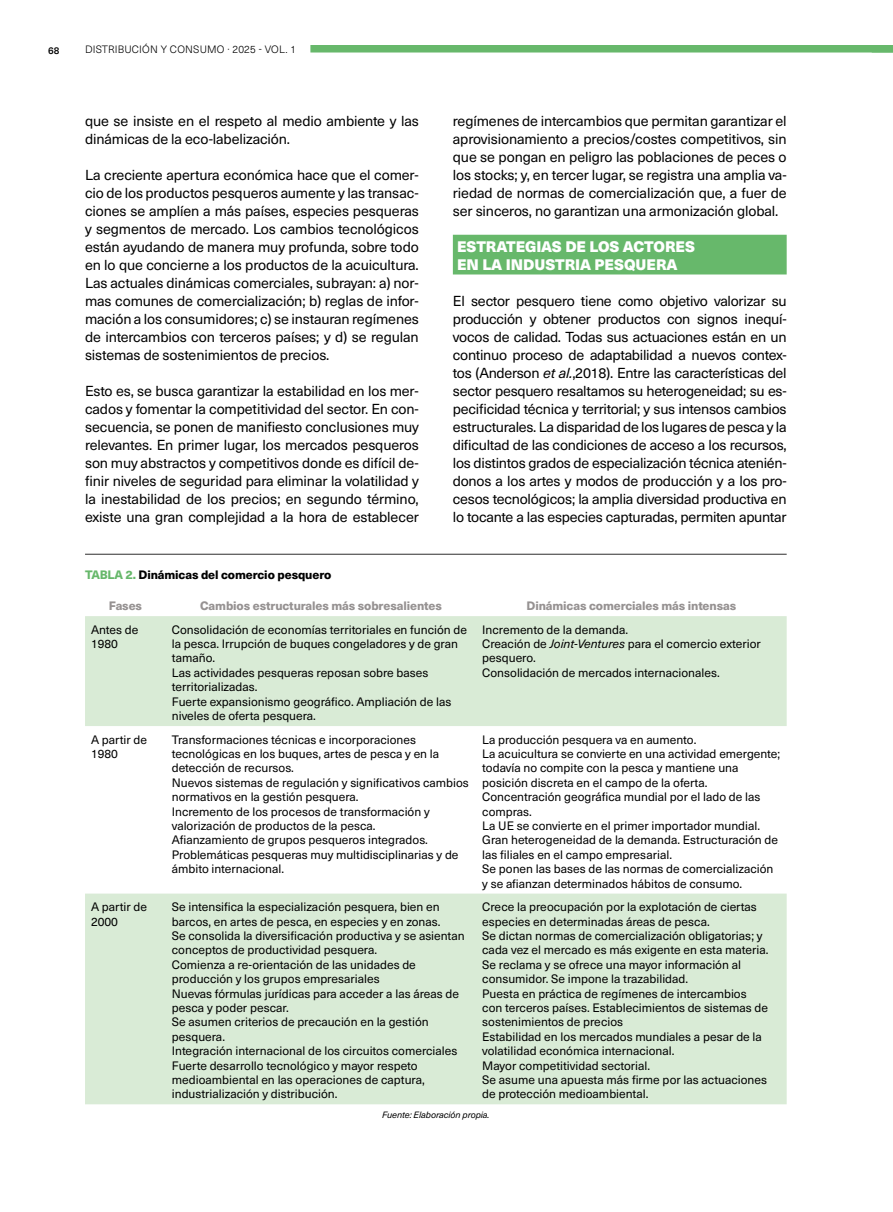
<style>
.page{position:relative;width:893px;height:1212px;background:#fff}
.page>*{position:absolute;margin:0;border:0;box-sizing:border-box;transform-origin:0 0}
.t1{font:900 15px/18px "Neue Haas Unica";color:#fff}
.t2{font:14.25px/18px "Neue Haas Unica";letter-spacing:-.01em;color:#000;text-align:justify}
.t3{font:12px/14.4px "Neue Haas Unica";color:#000}
.t4{font:800 12px "Neue Haas Unica";letter-spacing:-.01em;color:#969292}
.t5{font:800 12px "Neue Haas Unica";letter-spacing:-.01em;color:#000}
.t6{font:300 10.5px "Neue Haas Unica";letter-spacing:.02em;color:#000}
.t7{font:500 9.75px "Neue Haas Unica";color:#000}
.t8{font:italic 9px "Neue Haas Unica";letter-spacing:-.01em;color:#000}
.s1{font-style:italic}
.s2{color:#67b86b}
</style>
<div class="page">
<div style="left:310px;top:45px;width:583px;height:8px;background:#67b86b"></div>
<div style="left:453px;top:235px;width:334px;height:39px;background:#67b86b"></div>
<svg style="left:85px;top:616px;width:702px;height:488px;fill:#d9ebd6"></svg>
<hr style="left:85px;top:554px;width:702px;height:1px;background:#454444">
<p class="t7" style="left:48px;top:43px;width:13px">68</p>
<p class="t6" style="left:85px;top:41px;width:213px">DISTRIBUCIÓN Y CONSUMO · 2025 - VOL. 1</p>
<p class="t2" style="left:85px;top:111px;width:335px">que se insiste en el respeto al medio ambiente y las dinámicas de la eco-labelización.</p>
<p class="t2" style="left:85px;top:165px;width:335px">La creciente apertura económica hace que el comer&shy;cio de los productos pesqueros aumente y las transac&shy;ciones se amplíen a más países, especies pesqueras y segmentos de mercado. Los cambios tecnológicos están ayudando de manera muy profunda, sobre todo en lo que concierne a los productos de la acuicultura.<br>Las actuales dinámicas comerciales, subrayan: a) nor&shy;mas comunes de comercialización; b) reglas de infor&shy;mación a los consumidores; c) se instauran regímenes de intercambios con terceros países; y d) se regulan sistemas de sostenimientos de precios.</p>
<p class="t2" style="left:85px;top:381px;width:335px">Esto es, se busca garantizar la estabilidad en los mer&shy;cados y fomentar la competitividad del sector. En con&shy;secuencia, se ponen de manifiesto conclusiones muy relevantes. En primer lugar, los mercados pesqueros son muy abstractos y competitivos donde es difícil de&shy;finir niveles de seguridad para eliminar la volatilidad y la inestabilidad de los precios; en segundo término, existe una gran complejidad a la hora de establecer</p>
<p class="t2" style="left:453px;top:111px;width:335px">regímenes de intercambios que permitan garantizar el aprovisionamiento a precios/costes competitivos, sin que se pongan en peligro las poblaciones de peces o los stocks; y, en tercer lugar, se registra una amplia va&shy;riedad de normas de comercialización que, a fuer de ser sinceros, no garantizan una armonización global.</p>
<p class="t1" style="left:457px;top:237px;width:239px">ESTRATEGIAS DE LOS ACTORES<br>EN LA INDUSTRIA PESQUERA</p>
<p class="t2" style="left:453px;top:291px;width:335px">El sector pesquero tiene como objetivo valorizar su producción y obtener productos con signos inequí&shy;vocos de calidad. Todas sus actuaciones están en un continuo proceso de adaptabilidad a nuevos contex&shy;tos (Anderson <span class="s1">et al.</span>,2018). Entre las características del sector pesquero resaltamos su heterogeneidad; su es&shy;pecificidad técnica y territorial; y sus intensos cambios estructurales. La disparidad de los lugares de pesca y la dificultad de las condiciones de acceso a los recursos, los distintos grados de especialización técnica atenién&shy;donos a los artes y modos de producción y a los pro&shy;cesos tecnológicos; la amplia diversidad productiva en lo tocante a las especies capturadas, permiten apuntar</p>
<p class="t5" style="left:85px;top:565px;width:248px"><span class="s2">TABLA 2.</span> Dinámicas del comercio pesquero</p>
<p class="t4" style="left:109px;top:596px;width:35px">Fases</p>
<p class="t4" style="left:200px;top:596px;width:243px">Cambios estructurales más sobresalientes</p>
<p class="t4" style="left:527px;top:596px;width:211px">Dinámicas comerciales más intensas</p>
<p class="t3" style="left:91px;top:621px;width:49px">Antes de<br>1980</p>
<p class="t3" style="left:172px;top:621px;width:297px">Consolidación de economías territoriales en función de la pesca. Irrupción de buques congeladores y de gran tamaño.<br>Las actividades pesqueras reposan sobre bases territorializadas.<br>Fuerte expansionismo geográfico. Ampliación de las niveles de oferta pesquera.</p>
<p class="t3" style="left:482px;top:621px;width:280px">Incremento de la demanda.<br>Creación de <span class="s1">Joint-Ventures</span> para el comercio exterior pesquero.<br>Consolidación de mercados internacionales.</p>
<p class="t3" style="left:91px;top:731px;width:58px">A partir de<br>1980</p>
<p class="t3" style="left:172px;top:731px;width:299px">Transformaciones técnicas e incorporaciones tecnológicas en los buques, artes de pesca y en la detección de recursos.<br>Nuevos sistemas de regulación y significativos cambios normativos en la gestión pesquera.<br>Incremento de los procesos de transformación y valorización de productos de la pesca.<br>Afianzamiento de grupos pesqueros integrados.<br>Problemáticas pesqueras muy multidisciplinarias y de ámbito internacional.</p>
<p class="t3" style="left:482px;top:731px;width:299px">La producción pesquera va en aumento.<br>La acuicultura se convierte en una actividad emergente; todavía no compite con la pesca y mantiene una posición discreta en el campo de la oferta.<br>Concentración geográfica mundial por el lado de las compras.<br>La UE se convierte en el primer importador mundial.<br>Gran heterogeneidad de la demanda. Estructuración de las filiales en el campo empresarial.<br>Se ponen las bases de las normas de comercialización y se afianzan determinados hábitos de consumo.</p>
<p class="t3" style="left:91px;top:899px;width:58px">A partir de<br>2000</p>
<p class="t3" style="left:172px;top:899px;width:294px">Se intensifica la especialización pesquera, bien en barcos, en artes de pesca, en especies y en zonas.<br>Se consolida la diversificación productiva y se asientan conceptos de productividad pesquera.<br>Comienza a re-orientación de las unidades de producción y los grupos empresariales<br>Nuevas fórmulas jurídicas para acceder a las áreas de pesca y poder pescar.<br>Se asumen criterios de precaución en la gestión pesquera.<br>Integración internacional de los circuitos comerciales Fuerte desarrollo tecnológico y mayor respeto medioambiental en las operaciones de captura, industrialización y distribución.</p>
<p class="t3" style="left:482px;top:899px;width:288px">Crece la preocupación por la explotación de ciertas especies en determinadas áreas de pesca.<br>Se dictan normas de comercialización obligatorias; y cada vez el mercado es más exigente en esta materia.<br>Se reclama y se ofrece una mayor información al consumidor. Se impone la trazabilidad.<br>Puesta en práctica de regímenes de intercambios con terceros países. Establecimientos de sistemas de sostenimientos de precios<br>Estabilidad en los mercados mundiales a pesar de la volatilidad económica internacional.<br>Mayor competitividad sectorial.<br>Se asume una apuesta más firme por las actuaciones de protección medioambiental.</p>
<p class="t8" style="left:382px;top:1108px;width:109px">Fuente: Elaboración propia.</p>
</div>
